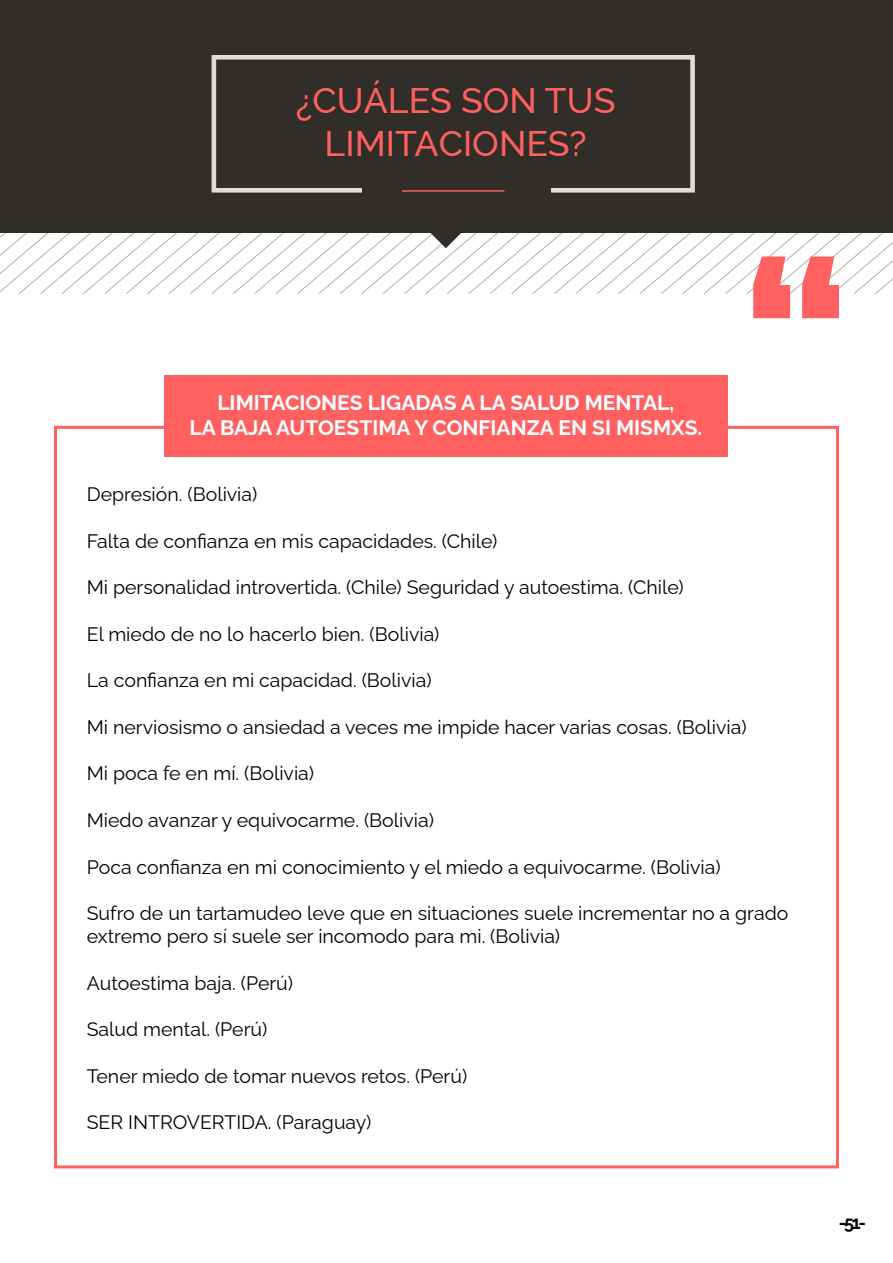
<style>
.page{position:relative;width:893px;height:1263px;background:#fff}
.page>*{position:absolute;margin:0;border:0;box-sizing:border-box;transform-origin:0 0}
.t1{font:500 35.55px/42.8px "Raleway";color:#ff6161;text-align:center}
.t2{font:700 21px/25.2px "Raleway";color:#fff;text-align:center}
.t3{font:19.5px/23.2px "Raleway";color:#000}
.t4{font:700 18px "Raleway";color:#000}
</style>
<div class="page">
<svg style="left:0;top:232px;width:893px;height:62px"></svg>
<div style="left:0;top:0;width:893px;height:232px;background:#312e29"></div>
<div style="left:212px;top:55px;width:483px;height:138px;border:5px solid #e1ddd4"></div>
<div style="left:362px;top:173px;width:188px;height:33px;background:#312e29"></div>
<hr style="left:402px;top:190px;width:102px;height:2px;background:#ff6161">
<svg style="left:430px;top:232px;width:32px;height:16px"></svg>
<div style="left:164px;top:375px;width:564px;height:82px;background:#ff6161"></div>
<svg style="left:753px;top:256px;width:86px;height:62px"></svg>
<h1 class="t1" style="left:296px;top:79px;width:321px">¿CUÁLES SON TUS<br>LIMITACIONES?</h1>
<p class="t2" style="left:189px;top:387px;width:514px">LIMITACIONES LIGADAS A LA SALUD MENTAL,<br>LA BAJA AUTOESTIMA Y CONFIANZA EN SI MISMXS.</p>
<p class="t3" style="left:87px;top:481px;width:172px">Depresión. (Bolivia)</p>
<p class="t3" style="left:87px;top:527px;width:412px">Falta de confianza en mis capacidades. (Chile)</p>
<p class="t3" style="left:87px;top:574px;width:598px">Mi personalidad introvertida. (Chile) Seguridad y autoestima. (Chile)</p>
<p class="t3" style="left:87px;top:620px;width:354px">El miedo de no lo hacerlo bien. (Bolivia)</p>
<p class="t3" style="left:87px;top:667px;width:346px">La confianza en mi capacidad. (Bolivia)</p>
<p class="t3" style="left:87px;top:713px;width:661px">Mi nerviosismo o ansiedad a veces me impide hacer varias cosas. (Bolivia)</p>
<p class="t3" style="left:87px;top:760px;width:229px">Mi poca fe en mí. (Bolivia)</p>
<p class="t3" style="left:87px;top:806px;width:349px">Miedo avanzar y equivocarme. (Bolivia)</p>
<p class="t3" style="left:87px;top:853px;width:635px">Poca confianza en mi conocimiento y el miedo a equivocarme. (Bolivia)</p>
<p class="t3" style="left:87px;top:899px;width:703px">Sufro de un tartamudeo leve que en situaciones suele incrementar no a grado extremo pero sí suele ser incomodo para mi. (Bolivia)</p>
<p class="t3" style="left:87px;top:969px;width:208px">Autoestima baja. (Perú)</p>
<p class="t3" style="left:87px;top:1015px;width:182px">Salud mental. (Perú)</p>
<p class="t3" style="left:87px;top:1062px;width:382px">Tener miedo de tomar nuevos retos. (Perú)</p>
<p class="t3" style="left:87px;top:1109px;width:286px">SER INTROVERTIDA. (Paraguay)</p>
<p class="t4" style="left:839px;top:1208px;width:29px">-51-</p>
</div>
